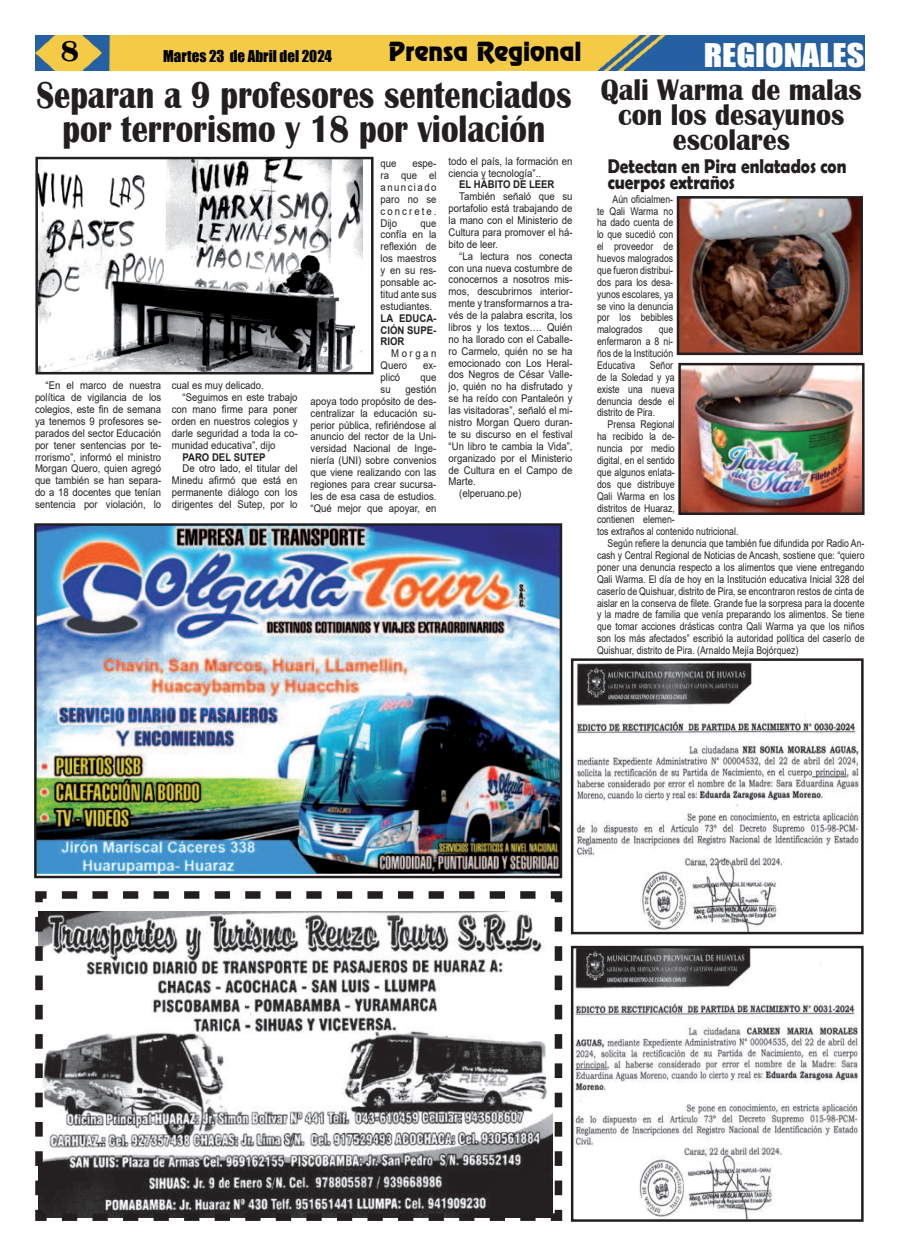
<style>
.page{position:relative;width:900px;height:1258px;background:#fff}
.page>*{position:absolute;margin:0;border:0;box-sizing:border-box;transform-origin:0 0}
.t1{font:700 39.25px/33.8px "Britannic";color:#231f20;text-align:center;scale:.83 1}
.t2{font:700 30.62px/25px "Britannic";color:#231f20;text-align:center;scale:.91 1}
.t3{font:30px "Impact";color:#fff;scale:1.14 1}
.t4{font:700 30px "Britannic";color:#000}
.t5{font:23.75px "Renfrew Normal";color:#000}
.t6{font:700 20px/16.2px "Berlin Sans FB Demi";color:#231f20;scale:.86 1}
.t7{font:15px "Impact";color:#000}
.t8{font:10.62px/11.9px "Arial";color:#231f20;text-align:justify;scale:.9 1}
.t9{font:10.62px/11.9px "Arial";color:#231f20;text-align:justify;scale:.82 1}
.t10{font:700 10.62px/11.9px "Arial";color:#231f20;text-align:justify;scale:.9 1}
.t11{font:10.62px/11.9px "Arial";letter-spacing:.265em;color:#231f20;scale:.9 1}
</style>
<div class="page">
<img style="left:35px;top:35px;width:830px;height:36px">
<img style="left:38px;top:527px;width:520px;height:346px">
<div style="left:34px;top:523px;width:528px;height:355px;border:3px solid #231f20"></div>
<svg style="left:35px;top:891px;width:528px;height:330px"></svg>
<img style="left:681px;top:200px;width:178px;height:151px">
<div style="left:677px;top:196px;width:186px;height:159px;border:3px solid #231f20"></div>
<img style="left:575px;top:950px;width:283px;height:268px">
<div style="left:571px;top:946px;width:293px;height:276px;border:3px solid #231f20"></div>
<img style="left:39px;top:161px;width:324px;height:209px">
<div style="left:35px;top:157px;width:339px;height:217px;border:3px solid #231f20"></div>
<img style="left:575px;top:663px;width:285px;height:267px">
<div style="left:571px;top:658px;width:293px;height:276px;border:3px solid #231f20"></div>
<img style="left:682px;top:367px;width:179px;height:144px">
<div style="left:678px;top:363px;width:187px;height:152px;border:3px solid #231f20"></div>
<h3 class="t4" style="left:61px;top:36px;width:20px">8</h3>
<h3 class="t7" style="left:163px;top:48px;width:170px">Martes 23 de Abril del 2024</h3>
<h3 class="t5" style="left:389px;top:41px;width:194px">Prensa Regional</h3>
<h3 class="t3" style="left:704px;top:39px;width:143px">REGIONALES</h3>
<h2 class="t2" style="left:601px;top:77px;width:288px">Qali Warma de malas con los desayunos escolares</h2>
<h3 class="t6" style="left:608px;top:157px;width:279px">Detectan en Pira enlatados con cuerpos extraños</h3>
<p class="t9" style="left:597px;top:193px;width:94px;text-indent:16px">Aún o昀椀cialmen&shy;te Qali Warma no ha dado cuenta de lo que sucedió con el proveedor de huevos malogrados que fueron distribui&shy;dos para los desa&shy;yunos escolares, ya se vino la denuncia por los bebibles malogrados</p>
<h1 class="t1" style="left:36px;top:78px;width:646px">Separan a 9 profesores sentenciados por terrorismo y 18 por violación</h1>
<p class="t8" style="left:381px;top:158px;width:19px">que</p>
<p class="t8" style="left:449px;top:156px;width:139px">todo el país, la formación en ciencia y tecnología”..</p>
<p class="t10" style="left:459px;top:180px;width:107px">EL HÁBITO DE LEER</p>
<p class="t8" style="left:449px;top:192px;width:139px;text-indent:11px">También señaló que su portafolio está trabajando de la mano con el Ministerio de Cultura para promover el há&shy;bito de leer.</p>
<p class="t8" style="left:459px;top:251px;width:127px">“La lectura nos conecta</p>
<p class="t8" style="left:449px;top:263px;width:139px">con una nueva costumbre de</p>
<p class="t8" style="left:449px;top:275px;width:139px">conocernos a nosotros mis-</p>
<p class="t8" style="left:449px;top:287px;width:139px">mos, descubrirnos interior-</p>
<p class="t8" style="left:449px;top:298px;width:139px">mente y transformarnos a tra-</p>
<p class="t8" style="left:449px;top:310px;width:139px">vés de la palabra escrita, los</p>
<p class="t8" style="left:449px;top:322px;width:139px">libros y los textos…. Quién</p>
<p class="t8" style="left:449px;top:334px;width:139px">no ha llorado con el Caballe-</p>
<p class="t8" style="left:449px;top:346px;width:139px">ro Carmelo, quién no se ha</p>
<p class="t8" style="left:449px;top:358px;width:139px">emocionado con Los Heral-</p>
<p class="t8" style="left:449px;top:370px;width:139px">dos Negros de César Valle-</p>
<p class="t8" style="left:449px;top:382px;width:139px">jo, quién no ha disfrutado y</p>
<p class="t8" style="left:449px;top:393px;width:139px">se ha reído con Pantaleón y</p>
<p class="t8" style="left:449px;top:405px;width:139px">las visitadoras”, señaló el mi-</p>
<p class="t8" style="left:449px;top:417px;width:139px">nistro Morgan Quero duran-</p>
<p class="t8" style="left:449px;top:429px;width:139px">te su discurso en el festival</p>
<p class="t8" style="left:449px;top:441px;width:139px">“Un libro te cambia la Vida”,</p>
<p class="t8" style="left:449px;top:453px;width:139px">organizado por el Ministerio</p>
<p class="t8" style="left:449px;top:465px;width:139px">de Cultura en el Campo de</p>
<p class="t8" style="left:449px;top:477px;width:32px">Marte.</p>
<p class="t8" style="left:459px;top:489px;width:71px">(elperuano.pe)</p>
<p class="t8" style="left:381px;top:158px;width:64px;text-indent:32px">espe&shy;ra que el anunciado paro no se concrete.<br>Dijo</p>
<p class="t8" style="left:381px;top:218px;width:64px;text-indent:40px">que confía en la re昀氀exión de los maestros y en su res&shy;ponsable ac&shy;titud ante sus estudiantes.</p>
<p class="t10" style="left:381px;top:313px;width:64px">LA EDUCA-CIÓN SUPE-RIOR</p>
<p class="t11" style="left:381px;top:349px;width:64px;text-indent:11px">Morgan<br>Quero</p>
<p class="t9" style="left:597px;top:325px;width:94px;text-indent:62px">que enfermaron a 8 ni&shy;ños de la Institución Educativa</p>
<p class="t9" style="left:597px;top:360px;width:96px;text-align:left;text-indent:53px">Señor de la Soledad y ya existe una nueva denuncia desde el distrito de Pira.</p>
<p class="t9" style="left:608px;top:420px;width:83px">Prensa Regional</p>
<p class="t9" style="left:597px;top:432px;width:96px">ha recibido la de-</p>
<p class="t9" style="left:597px;top:443px;width:96px">nuncia por medio</p>
<p class="t9" style="left:597px;top:455px;width:96px">digital, en el sentido</p>
<p class="t9" style="left:597px;top:467px;width:96px">que algunos enlata-</p>
<p class="t9" style="left:597px;top:479px;width:96px">dos que distribuye</p>
<p class="t9" style="left:597px;top:491px;width:96px">Qali Warma en los</p>
<p class="t9" style="left:597px;top:503px;width:96px">distritos de Huaraz,</p>
<p class="t9" style="left:597px;top:515px;width:96px">contienen elemen-</p>
<p class="t9" style="left:597px;top:527px;width:174px">tos extraños al contenido nutricional.</p>
<p class="t9" style="left:608px;top:537px;width:315px">Según re昀椀ere la denuncia que también fue difundida por Radio An-</p>
<p class="t9" style="left:597px;top:550px;width:328px">cash y Central Regional de Noticias de Ancash, sostiene que: “quiero</p>
<p class="t9" style="left:597px;top:562px;width:328px">poner una denuncia respecto a los alimentos que viene entregando</p>
<p class="t9" style="left:597px;top:573px;width:328px">Qali Warma. El día de hoy en la Institución educativa Inicial 328 del</p>
<p class="t9" style="left:597px;top:586px;width:328px">caserío de Quishuar, distrito de Pira, se encontraron restos de cinta de</p>
<p class="t9" style="left:597px;top:597px;width:328px">aislar en la conserva de 昀椀lete. Grande fue la sorpresa para la docente</p>
<p class="t9" style="left:597px;top:610px;width:328px">y la madre de familia que venía preparando los alimentos. Se tiene</p>
<p class="t9" style="left:597px;top:622px;width:328px">que tomar acciones drásticas contra Qali Warma ya que los niños</p>
<p class="t9" style="left:597px;top:633px;width:328px">son los más afectados” escribió la autoridad política del caserío de</p>
<p class="t9" style="left:597px;top:645px;width:247px">Quishuar, distrito de Pira. (Arnaldo Mejía Bojórquez)</p>
<p class="t8" style="left:423px;top:360px;width:16px">ex-</p>
<p class="t8" style="left:381px;top:372px;width:23px">plicó</p>
<p class="t8" style="left:421px;top:372px;width:19px">que</p>
<p class="t8" style="left:381px;top:384px;width:13px">su</p>
<p class="t8" style="left:35px;top:381px;width:142px;text-indent:11px">“En el marco de nuestra política de vigilancia de los colegios, este 昀椀n de semana ya tenemos 9 profesores se&shy;parados del sector Educación por tener sentencias por te&shy;rrorismo”, informó el ministro Morgan Quero, quien agregó que también se han separa&shy;do a 18 docentes que tenían sentencia por violación, lo</p>
<p class="t8" style="left:172px;top:381px;width:104px">cual es muy delicado.</p>
<p class="t8" style="left:311px;top:384px;width:141px;text-indent:95px">gestión apoya todo propósito de des&shy;centralizar la educación su&shy;perior pública, re昀椀riéndose al anuncio del rector de la Uni&shy;versidad Nacional de Inge&shy;niería (UNI) sobre convenios que viene realizando con las regiones para crear sucursa&shy;les de esa casa de estudios. “Qué mejor que apoyar, en</p>
<p class="t8" style="left:182px;top:392px;width:129px">“Seguimos en este trabajo</p>
<p class="t8" style="left:172px;top:403px;width:141px">con mano 昀椀rme para poner</p>
<p class="t8" style="left:172px;top:416px;width:141px">orden en nuestros colegios y</p>
<p class="t8" style="left:172px;top:428px;width:141px">darle seguridad a toda la co-</p>
<p class="t8" style="left:172px;top:440px;width:117px">munidad educativa”, dijo</p>
<p class="t10" style="left:182px;top:452px;width:94px">PARO DEL SUTEP</p>
<p class="t8" style="left:172px;top:464px;width:141px;text-indent:11px">De otro lado, el titular del Minedu a昀椀rmó que está en permanente diálogo con los dirigentes del Sutep, por lo</p>
</div>
